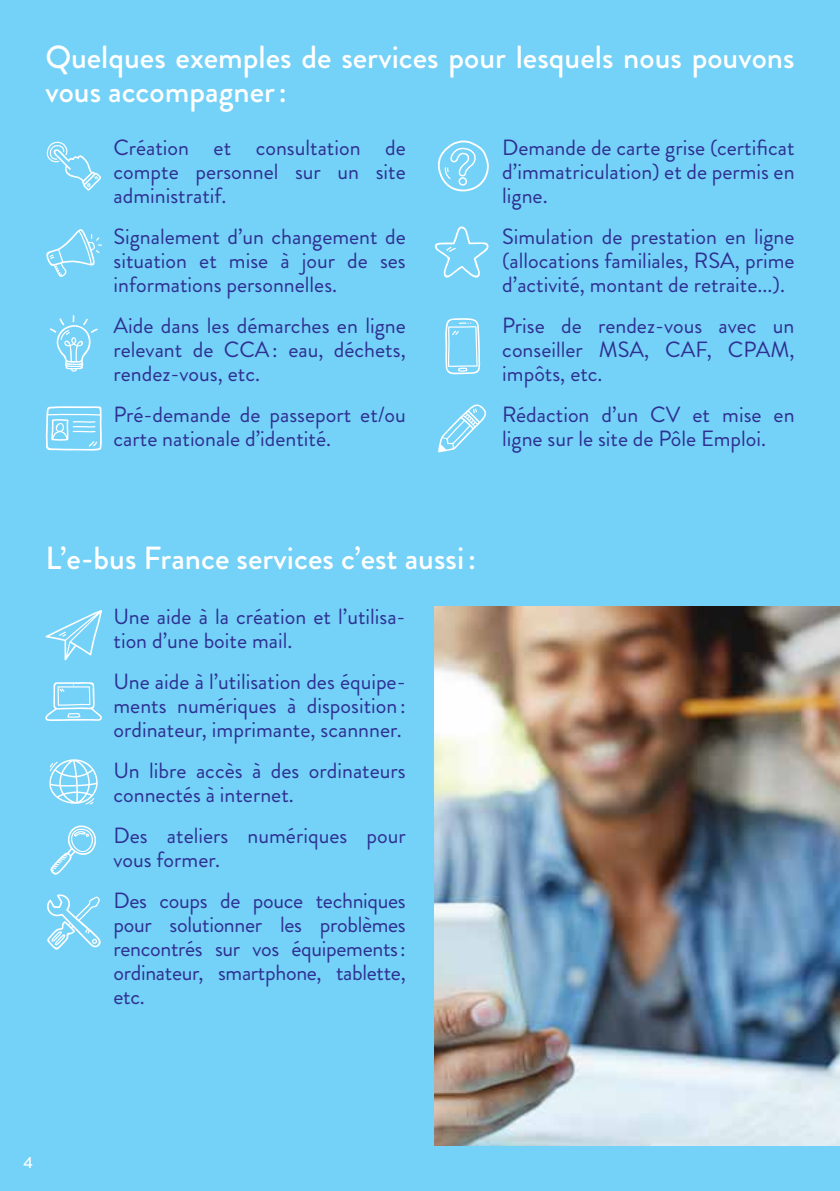
<style>
.page{position:relative;width:840px;height:1191px;background:#fff}
.page>*{position:absolute;margin:0;border:0;box-sizing:border-box;transform-origin:0 0}
.t1{font:500 32px/34px "Brandon Grotesque";color:#fff}
.t2{font:22px/24px "Brandon Grotesque";color:#2e3092;text-align:justify}
.t3{font:500 16px "Brandon Grotesque";color:#fff}
</style>
<div class="page">
<div style="left:0;top:0;width:839px;height:1191px;background:#74d1f7"></div>
<svg style="left:46px;top:141px;width:55px;height:50px"></svg>
<svg style="left:46px;top:229px;width:56px;height:48px"></svg>
<svg style="left:49px;top:315px;width:49px;height:57px"></svg>
<svg style="left:45px;top:406px;width:57px;height:45px"></svg>
<svg style="left:45px;top:610px;width:57px;height:50px"></svg>
<svg style="left:45px;top:682px;width:57px;height:39px"></svg>
<svg style="left:49px;top:759px;width:49px;height:45px"></svg>
<svg style="left:50px;top:825px;width:47px;height:50px"></svg>
<svg style="left:47px;top:894px;width:54px;height:56px"></svg>
<svg style="left:437px;top:140px;width:52px;height:52px"></svg>
<svg style="left:434px;top:226px;width:55px;height:52px"></svg>
<svg style="left:445px;top:318px;width:35px;height:56px"></svg>
<svg style="left:438px;top:404px;width:48px;height:48px"></svg>
<img style="left:434px;top:607px;width:405px;height:538px">
<h1 class="t1" style="left:45px;top:40px;width:750px">Quelques exemples de services pour lesquels nous pouvons vous accompagner:</h1>
<p class="t2" style="left:113px;top:136px;width:293px">Création et consultation de compte personnel sur un site administratif.</p>
<p class="t2" style="left:113px;top:225px;width:293px">Signalement d’un changement de situation et mise à jour de ses informations personnelles.</p>
<p class="t2" style="left:113px;top:314px;width:293px">Aide dans les démarches en ligne relevant de CCA: eau, déchets, rendez-vous, etc.</p>
<p class="t2" style="left:113px;top:403px;width:293px">Pré-demande de passeport et/ou carte nationale d’identité.</p>
<p class="t2" style="left:502px;top:136px;width:294px">Demande de carte grise (certificat d’immatriculation) et de permis en ligne.</p>
<p class="t2" style="left:502px;top:225px;width:293px">Simulation de prestation en ligne (allocations familiales, RSA, prime d’activité, montant de retraite...).</p>
<p class="t2" style="left:502px;top:314px;width:293px">Prise de rendez-vous avec un conseiller MSA, CAF, CPAM, impôts, etc.</p>
<p class="t2" style="left:502px;top:403px;width:294px">Rédaction d’un CV et mise en ligne sur le site de Pôle Emploi.</p>
<h1 class="t1" style="left:45px;top:541px;width:432px">L’e-bus France services c’est aussi :</h1>
<p class="t2" style="left:113px;top:604px;width:293px">Une aide à la création et l’utilisa&shy;tion d’une boite mail.</p>
<p class="t2" style="left:113px;top:669px;width:293px">Une aide à l’utilisation des équipe&shy;ments numériques à disposition : ordinateur, imprimante, scannner.</p>
<p class="t2" style="left:113px;top:758px;width:293px">Un libre accès à des ordinateurs connectés à internet.</p>
<p class="t2" style="left:113px;top:823px;width:293px">Des ateliers numériques pour vous former.</p>
<p class="t2" style="left:113px;top:888px;width:293px">Des coups de pouce techniques pour solutionner les problèmes rencontrés sur vos équipements: ordinateur, smartphone, tablette, etc.</p>
<p class="t3" style="left:24px;top:1151px;width:11px">4</p>
</div>
